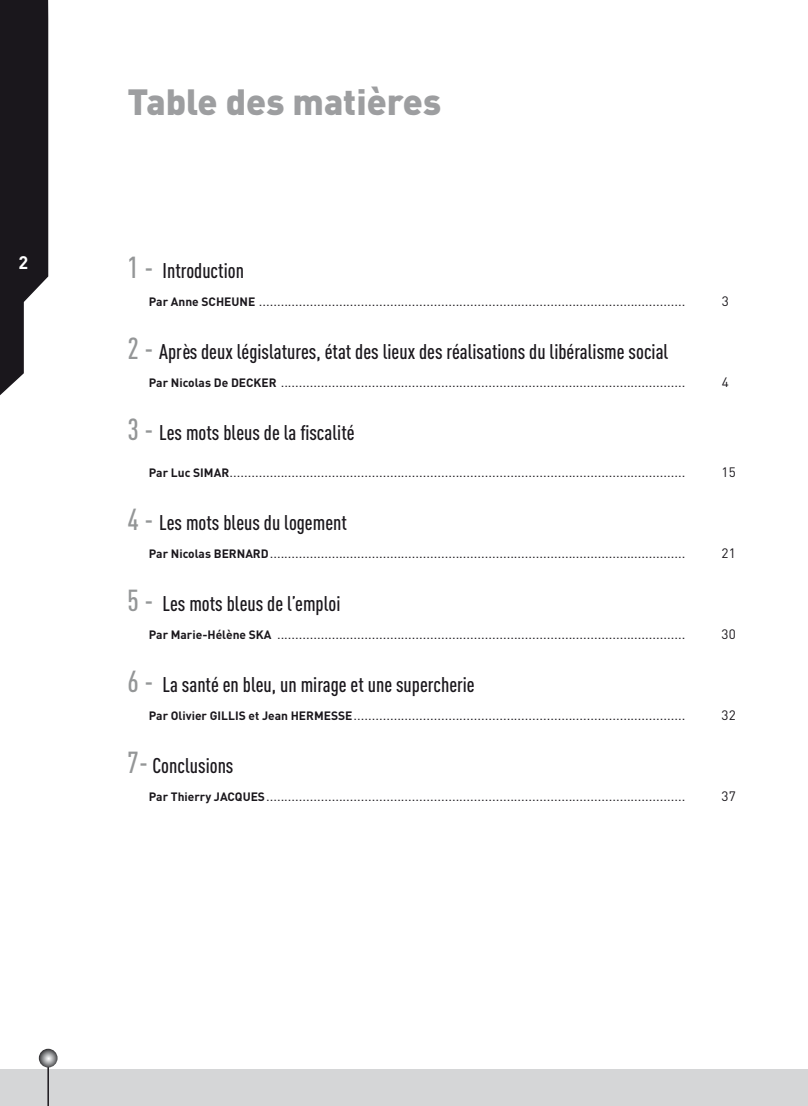
<style>
.page{position:relative;width:808px;height:1106px;background:#fff}
.page>*{position:absolute;margin:0;border:0;box-sizing:border-box;transform-origin:0 0}
.t1{font:900 36px "DIN";color:#9d9ea0}
.t2{font:500 21px "DIN Cond";color:#1a171c}
.t3{font:700 18px "DIN";color:#fff}
.t4{font:13.5px "DIN";color:#1a171c}
.t5{font:700 12px "DIN";color:#1a171c}
.s1{font-size:30px;color:#949697}
.s2{font-weight:700;font-size:12px}
</style>
<div class="page">
<svg style="left:0;top:0;width:49px;height:396px"></svg>
<div style="left:0;top:1069px;width:808px;height:37px;background:#d5d6d7"></div>
<hr style="left:47px;top:1056px;width:2px;height:50px;background:#1a171c">
<svg style="left:39px;top:1048px;width:19px;height:19px"></svg>
<h1 class="t1" style="left:128px;top:78px;width:315px">Table des matières</h1>
<h3 class="t3" style="left:18px;top:250px;width:11px">2</h3>
<h2 class="t2" style="left:128px;top:258px;width:118px"><span class="s1">1 -</span> Introduction</h2>
<p class="t4" style="left:149px;top:293px;width:538px"><span class="s2">Par Anne SCHEUNE</span> ......................................................................................................................</p>
<p class="t4" style="left:722px;top:293px;width:9px">3</p>
<h2 class="t2" style="left:128px;top:339px;width:542px"><span class="s1">2 -</span> Après deux législatures, état des lieux des réalisations du libéralisme social</h2>
<p class="t4" style="left:149px;top:374px;width:538px"><span class="s2">Par Nicolas De DECKER</span> ................................................................................................................</p>
<p class="t4" style="left:722px;top:374px;width:9px">4</p>
<h2 class="t2" style="left:128px;top:420px;width:228px"><span class="s1">3 -</span> Les mots bleus de la fiscalité</h2>
<p class="t4" style="left:149px;top:463px;width:538px"><span class="s2">Par Luc SIMAR</span>..............................................................................................................................</p>
<p class="t4" style="left:722px;top:463px;width:16px">15</p>
<h2 class="t2" style="left:128px;top:510px;width:221px"><span class="s1">4 -</span> Les mots bleus du logement</h2>
<p class="t4" style="left:149px;top:544px;width:538px"><span class="s2">Par Nicolas BERNARD</span>...................................................................................................................</p>
<p class="t4" style="left:722px;top:544px;width:16px">21</p>
<h2 class="t2" style="left:128px;top:591px;width:214px"><span class="s1">5 -</span> Les mots bleus de l’emploi</h2>
<p class="t4" style="left:149px;top:625px;width:538px"><span class="s2">Par Marie-Hélène SKA</span> .................................................................................................................</p>
<p class="t4" style="left:722px;top:625px;width:16px">30</p>
<h2 class="t2" style="left:128px;top:672px;width:349px"><span class="s1">6 -</span> La santé en bleu, un mirage et une supercherie</h2>
<p class="t5" style="left:149px;top:707px;width:76px">Par Olivier Gillis</p>
<p class="t5" style="left:248px;top:707px;width:59px">et Jean Hermesse</p>
<p class="t4" style="left:352px;top:706px;width:334px">............................................................................................</p>
<p class="t4" style="left:722px;top:706px;width:16px">32</p>
<h2 class="t2" style="left:128px;top:753px;width:107px"><span class="s1">7-</span> Conclusions</h2>
<p class="t4" style="left:149px;top:787px;width:538px"><span class="s2">Par Thierry JACQUES</span>....................................................................................................................</p>
<p class="t4" style="left:722px;top:787px;width:16px">37</p>
</div>
